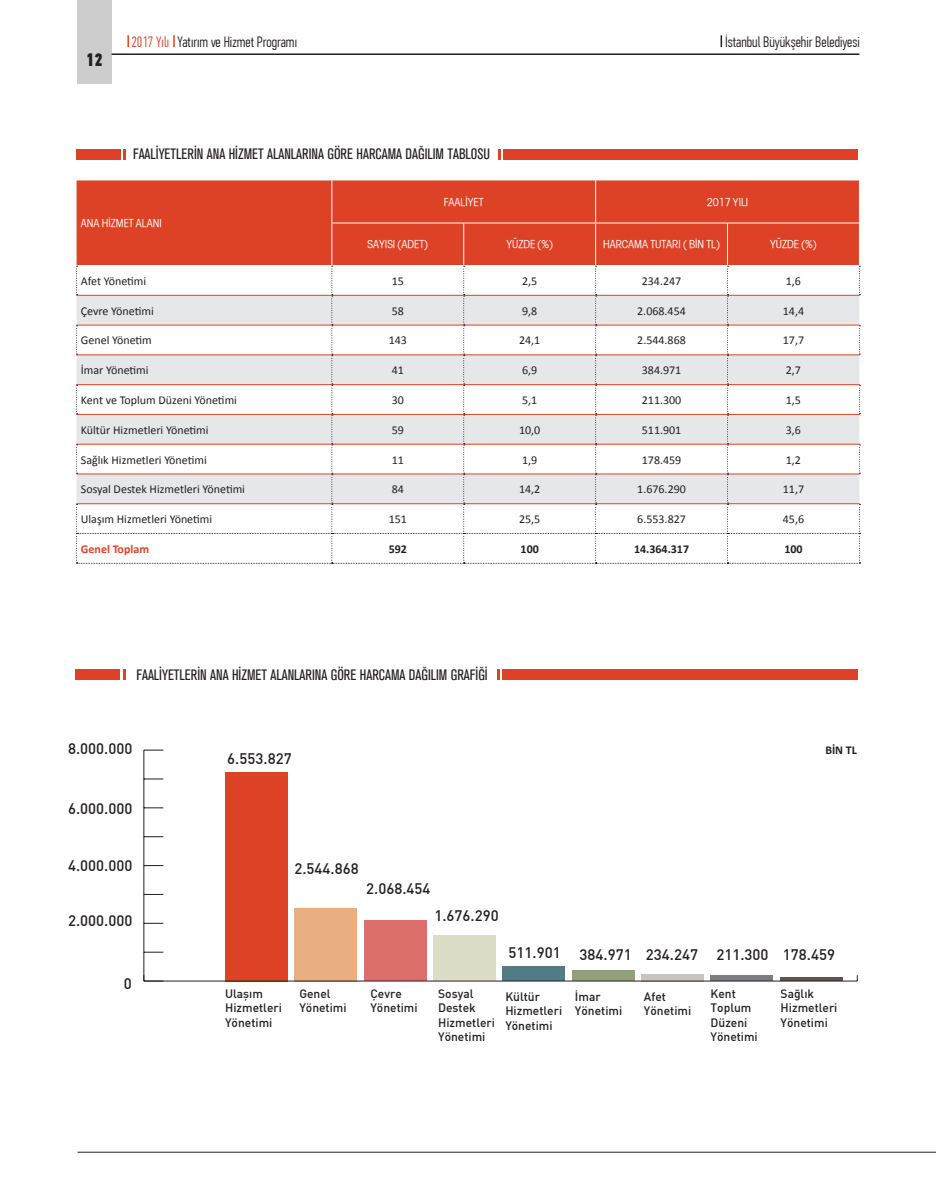
<style>
.page{position:relative;width:936px;height:1191px;background:#fff}
.page>*{position:absolute;margin:0;border:0;box-sizing:border-box;transform-origin:0 0}
.t1{font:18px "PF Din Text Comp Pro X Black";color:#231f20}
.t2{font:15px "Akzidenz Grotesk Condensed";color:#231f20}
.t3{font:500 15px "DIN";color:#231f20}
.t4{font:300 15px "PF Din Text Comp Pro";color:#231f20}
.t5{font:12px "Calibri";color:#231f20}
.t6{font:500 12px/14.4px "DIN";color:#231f20}
.t7{font:condensed 12px "Avant Garde Gothic";color:#fff}
.t8{font:700 12px "Calibri";color:#231f20}
.t9{font:700 12px "Calibri";color:#de4226}
.s1{color:#de4226}
</style>
<div class="page">
<div style="left:78px;top:0;width:34px;height:83px;background:#cdcdce"></div>
<hr style="left:112px;top:53px;width:747px;height:2px;background:#231f20">
<hr style="left:78px;top:1152px;width:857px;height:1px;background:#231f20">
<svg style="left:127px;top:35px;width:2px;height:12px"></svg>
<svg style="left:173px;top:35px;width:2px;height:12px"></svg>
<svg style="left:720px;top:35px;width:2px;height:12px"></svg>
<div style="left:77px;top:180px;width:782px;height:85px;background:#de4226"></div>
<hr style="left:331px;top:180px;width:1px;height:43px;background:#fff">
<hr style="left:595px;top:180px;width:1px;height:43px;background:#fff">
<hr style="left:331px;top:223px;width:1px;height:42px;background:#fff">
<hr style="left:463px;top:223px;width:1px;height:42px;background:#fff">
<hr style="left:595px;top:223px;width:1px;height:42px;background:#fff">
<hr style="left:727px;top:223px;width:1px;height:42px;background:#fff">
<hr style="left:332px;top:223px;width:131px;height:1px;background:#fff">
<hr style="left:463px;top:223px;width:132px;height:1px;background:#fff">
<hr style="left:595px;top:223px;width:132px;height:1px;background:#fff">
<hr style="left:727px;top:223px;width:132px;height:1px;background:#fff">
<svg style="left:76px;top:266px;width:784px;height:298px"></svg>
<div style="left:76px;top:149px;width:45px;height:10px;background:#de4226"></div>
<svg style="left:123px;top:149px;width:3px;height:10px"></svg>
<div style="left:503px;top:149px;width:355px;height:10px;background:#de4226"></div>
<svg style="left:498px;top:149px;width:3px;height:10px"></svg>
<div style="left:75px;top:669px;width:45px;height:11px;background:#de4226"></div>
<svg style="left:123px;top:669px;width:2px;height:11px"></svg>
<div style="left:502px;top:669px;width:356px;height:11px;background:#de4226"></div>
<svg style="left:497px;top:669px;width:3px;height:11px"></svg>
<hr style="left:143px;top:750px;width:1px;height:231px;background:#231f20">
<svg style="left:144px;top:951px;width:19px;height:1px"></svg>
<svg style="left:144px;top:923px;width:19px;height:1px"></svg>
<svg style="left:144px;top:894px;width:19px;height:1px"></svg>
<svg style="left:144px;top:865px;width:19px;height:1px"></svg>
<svg style="left:144px;top:836px;width:19px;height:1px"></svg>
<svg style="left:144px;top:807px;width:19px;height:1px"></svg>
<svg style="left:144px;top:778px;width:19px;height:1px"></svg>
<svg style="left:144px;top:749px;width:19px;height:1px"></svg>
<hr style="left:779px;top:977px;width:63px;height:4px;background:#5a5654">
<div style="left:710px;top:976px;width:62px;height:5px;background:#7b7d80"></div>
<div style="left:641px;top:974px;width:62px;height:7px;background:#c7c4c2"></div>
<div style="left:572px;top:970px;width:62px;height:11px;background:#90a079"></div>
<div style="left:502px;top:966px;width:63px;height:15px;background:#527c85"></div>
<div style="left:433px;top:935px;width:62px;height:46px;background:#dbddc6"></div>
<div style="left:364px;top:920px;width:62px;height:61px;background:#dc6e6b"></div>
<div style="left:294px;top:908px;width:63px;height:73px;background:#e9af83"></div>
<div style="left:225px;top:772px;width:63px;height:209px;background:#de4226"></div>
<hr style="left:144px;top:980px;width:713px;height:1px;background:#231f20">
<svg style="left:143px;top:975px;width:20px;height:6px"></svg>
<h1 class="t1" style="left:86px;top:49px;width:19px">12</h1>
<p class="t4" style="left:131px;top:33px;width:167px"><span class="s1">2017 Yılı</span> Yatırım ve Hizmet Programı</p>
<p class="t4" style="left:725px;top:33px;width:136px">İstanbul Büyükşehir Belediyesi</p>
<p class="t2" style="left:133px;top:146px;width:358px">FAALİYETLERİN ANA HİZMET ALANLARINA GÖRE HARCAMA DAĞILIM TABLOSU</p>
<p class="t7" style="left:444px;top:195px;width:41px">FAALİYET</p>
<p class="t7" style="left:706px;top:195px;width:43px">2017 YILI</p>
<p class="t7" style="left:81px;top:216px;width:83px">ANA HİZMET ALANI</p>
<p class="t7" style="left:367px;top:237px;width:62px">SAYISI (ADET)</p>
<p class="t7" style="left:506px;top:237px;width:48px">YÜZDE (%)</p>
<p class="t7" style="left:603px;top:237px;width:118px">HARCAMA TUTARI ( BİN TL)</p>
<p class="t7" style="left:770px;top:237px;width:48px">YÜZDE (%)</p>
<p class="t5" style="left:81px;top:273px;width:67px">Afet Yönetimi</p>
<p class="t5" style="left:391px;top:273px;width:14px">15</p>
<p class="t5" style="left:522px;top:273px;width:17px">2,5</p>
<p class="t5" style="left:641px;top:273px;width:41px">234.247</p>
<p class="t5" style="left:785px;top:273px;width:17px">1,6</p>
<p class="t5" style="left:81px;top:303px;width:74px">Çevre Yönetimi</p>
<p class="t5" style="left:391px;top:303px;width:14px">58</p>
<p class="t5" style="left:522px;top:303px;width:17px">9,8</p>
<p class="t5" style="left:637px;top:303px;width:50px">2.068.454</p>
<p class="t5" style="left:782px;top:303px;width:23px">14,4</p>
<p class="t5" style="left:81px;top:333px;width:73px">Genel Yönetim</p>
<p class="t5" style="left:388px;top:333px;width:20px">143</p>
<p class="t5" style="left:519px;top:333px;width:23px">24,1</p>
<p class="t5" style="left:637px;top:333px;width:50px">2.544.868</p>
<p class="t5" style="left:782px;top:333px;width:23px">17,7</p>
<p class="t5" style="left:81px;top:363px;width:69px">İmar Yönetimi</p>
<p class="t5" style="left:391px;top:363px;width:14px">41</p>
<p class="t5" style="left:522px;top:363px;width:17px">6,9</p>
<p class="t5" style="left:641px;top:363px;width:41px">384.971</p>
<p class="t5" style="left:785px;top:363px;width:17px">2,7</p>
<p class="t5" style="left:81px;top:392px;width:158px">Kent ve Toplum Düzeni Yönetimi</p>
<p class="t5" style="left:391px;top:392px;width:14px">30</p>
<p class="t5" style="left:522px;top:392px;width:17px">5,1</p>
<p class="t5" style="left:641px;top:392px;width:41px">211.300</p>
<p class="t5" style="left:785px;top:392px;width:17px">1,5</p>
<p class="t5" style="left:81px;top:422px;width:129px">Kültür Hizmetleri Yönetimi</p>
<p class="t5" style="left:391px;top:422px;width:14px">59</p>
<p class="t5" style="left:519px;top:422px;width:23px">10,0</p>
<p class="t5" style="left:641px;top:422px;width:41px">511.901</p>
<p class="t5" style="left:785px;top:422px;width:17px">3,6</p>
<p class="t5" style="left:81px;top:452px;width:127px">Sağlık Hizmetleri Yönetimi</p>
<p class="t5" style="left:391px;top:452px;width:14px">11</p>
<p class="t5" style="left:522px;top:452px;width:17px">1,9</p>
<p class="t5" style="left:641px;top:452px;width:41px">178.459</p>
<p class="t5" style="left:785px;top:452px;width:17px">1,2</p>
<p class="t5" style="left:81px;top:482px;width:166px">Sosyal Destek Hizmetleri Yönetimi</p>
<p class="t5" style="left:391px;top:482px;width:14px">84</p>
<p class="t5" style="left:519px;top:482px;width:23px">14,2</p>
<p class="t5" style="left:637px;top:482px;width:50px">1.676.290</p>
<p class="t5" style="left:782px;top:482px;width:23px">11,7</p>
<p class="t5" style="left:81px;top:511px;width:133px">Ulaşım Hizmetleri Yönetimi</p>
<p class="t5" style="left:388px;top:511px;width:20px">151</p>
<p class="t5" style="left:519px;top:511px;width:23px">25,5</p>
<p class="t5" style="left:637px;top:511px;width:50px">6.553.827</p>
<p class="t5" style="left:782px;top:511px;width:23px">45,6</p>
<p class="t9" style="left:81px;top:541px;width:70px">Genel Toplam</p>
<p class="t8" style="left:388px;top:541px;width:20px">592</p>
<p class="t8" style="left:520px;top:541px;width:20px">100</p>
<p class="t8" style="left:634px;top:541px;width:57px">14.364.317</p>
<p class="t8" style="left:784px;top:541px;width:20px">100</p>
<p class="t2" style="left:136px;top:666px;width:353px">FAALİYETLERİN ANA HİZMET ALANLARINA GÖRE HARCAMA DAĞILIM GRAFİĞİ</p>
<p class="t3" style="left:68px;top:739px;width:66px">8.000.000</p>
<p class="t3" style="left:227px;top:748px;width:66px">6.553.827</p>
<p class="t8" style="left:825px;top:742px;width:33px">BİN TL</p>
<p class="t3" style="left:68px;top:798px;width:66px">6.000.000</p>
<p class="t3" style="left:68px;top:856px;width:66px">4.000.000</p>
<p class="t3" style="left:294px;top:858px;width:66px">2.544.868</p>
<p class="t3" style="left:366px;top:878px;width:66px">2.068.454</p>
<p class="t3" style="left:68px;top:911px;width:66px">2.000.000</p>
<p class="t3" style="left:434px;top:905px;width:66px">1.676.290</p>
<p class="t3" style="left:508px;top:943px;width:54px">511.901</p>
<p class="t3" style="left:579px;top:945px;width:257px">384.971 234.247 211.300 178.459</p>
<p class="t3" style="left:124px;top:974px;width:9px">0</p>
<p class="t6" style="left:225px;top:986px;width:58px">Ulaşım<br>Hizmetleri<br>Yönetimi</p>
<p class="t6" style="left:299px;top:986px;width:49px">Genel<br>Yönetimi</p>
<p class="t6" style="left:370px;top:986px;width:49px">Çevre<br>Yönetimi</p>
<p class="t6" style="left:438px;top:986px;width:58px">Sosyal<br>Destek<br>Hizmetleri<br>Yönetimi</p>
<p class="t6" style="left:505px;top:988px;width:58px">Kültür<br>Hizmetleri<br>Yönetimi</p>
<p class="t6" style="left:644px;top:988px;width:49px">Afet<br>Yönetimi</p>
<p class="t6" style="left:575px;top:988px;width:49px">İmar<br>Yönetimi</p>
<p class="t6" style="left:710px;top:986px;width:49px">Kent<br>Toplum<br>Düzeni<br>Yönetimi</p>
<p class="t6" style="left:780px;top:986px;width:58px">Sağlık<br>Hizmetleri<br>Yönetimi</p>
</div>
